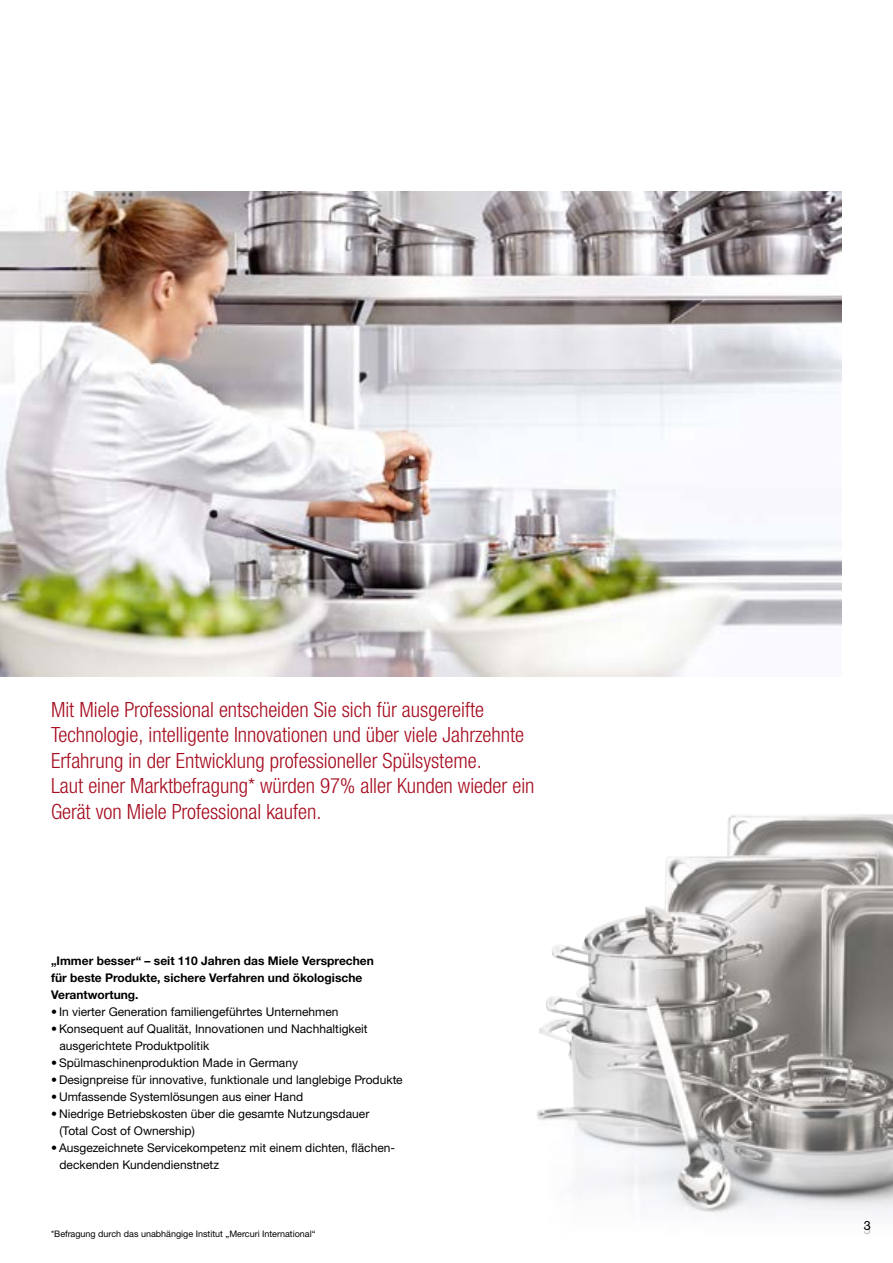
<style>
.page{position:relative;width:893px;height:1263px;background:#fff}
.page>*{position:absolute;margin:0;border:0;box-sizing:border-box;transform-origin:0 0}
.t1{font:300 condensed 21px/25.5px "Helvetica Neue LTW1 G";color:#a60d1f}
.t2{font:12.75px "Helvetica Neue LTW1 G";color:#000}
.t3{font:12px/17px "Helvetica Neue LTW1 G";color:#000}
.t4{font:700 12px/17px "Helvetica Neue LTW1 G";color:#000}
.t5{font:9px "Helvetica Neue LTW1 G";color:#000}
</style>
<div class="page">
<img style="left:537px;top:814px;width:356px;height:401px">
<img style="left:0;top:191px;width:842px;height:485px">
<p class="t1" style="left:51px;top:697px;width:485px">Mit Miele Professional entscheiden Sie sich für ausgereifte Technologie, intelligente Innovationen und über viele Jahrzehnte Erfahrung in der Entwicklung professioneller Spülsysteme.<br>Laut einer Marktbefragung* würden 97% aller Kunden wieder ein Gerät von Miele Professional kaufen.</p>
<p class="t4" style="left:51px;top:952px;width:324px">„Immer besser“ – seit 110 Jahren das Miele Versprechen für beste Produkte, sichere Verfahren und ökologische<br>Verantwortung.</p>
<p class="t3" style="left:51px;top:1003px;width:289px">• In vierter Generation familiengeführtes Unternehmen</p>
<p class="t3" style="left:60px;top:1020px;width:310px;text-indent:-9px">• Konsequent auf Qualität, Innovationen und Nachhaltigkeit ausgerichtete Produktpolitik</p>
<p class="t3" style="left:51px;top:1054px;width:248px">• Spülmaschinenproduktion Made in Germany</p>
<p class="t3" style="left:51px;top:1071px;width:353px">• Designpreise für innovative, funktionale und langlebige Produkte</p>
<p class="t3" style="left:51px;top:1088px;width:254px">• Umfassende Systemlösungen aus einer Hand</p>
<p class="t3" style="left:60px;top:1105px;width:311px;text-indent:-9px">• Niedrige Betriebskosten über die gesamte Nutzungsdauer (Total Cost of Ownership)</p>
<p class="t3" style="left:60px;top:1139px;width:337px;text-indent:-9px">• Ausgezeichnete Servicekompetenz mit einem dichten, flächen&shy;deckenden Kundendienstnetz</p>
<p class="t5" style="left:51px;top:1229px;width:266px">*Befragung durch das unabhängige Institut „Mercuri International“</p>
<p class="t2" style="left:864px;top:1219px;width:9px">33</p>
</div>
